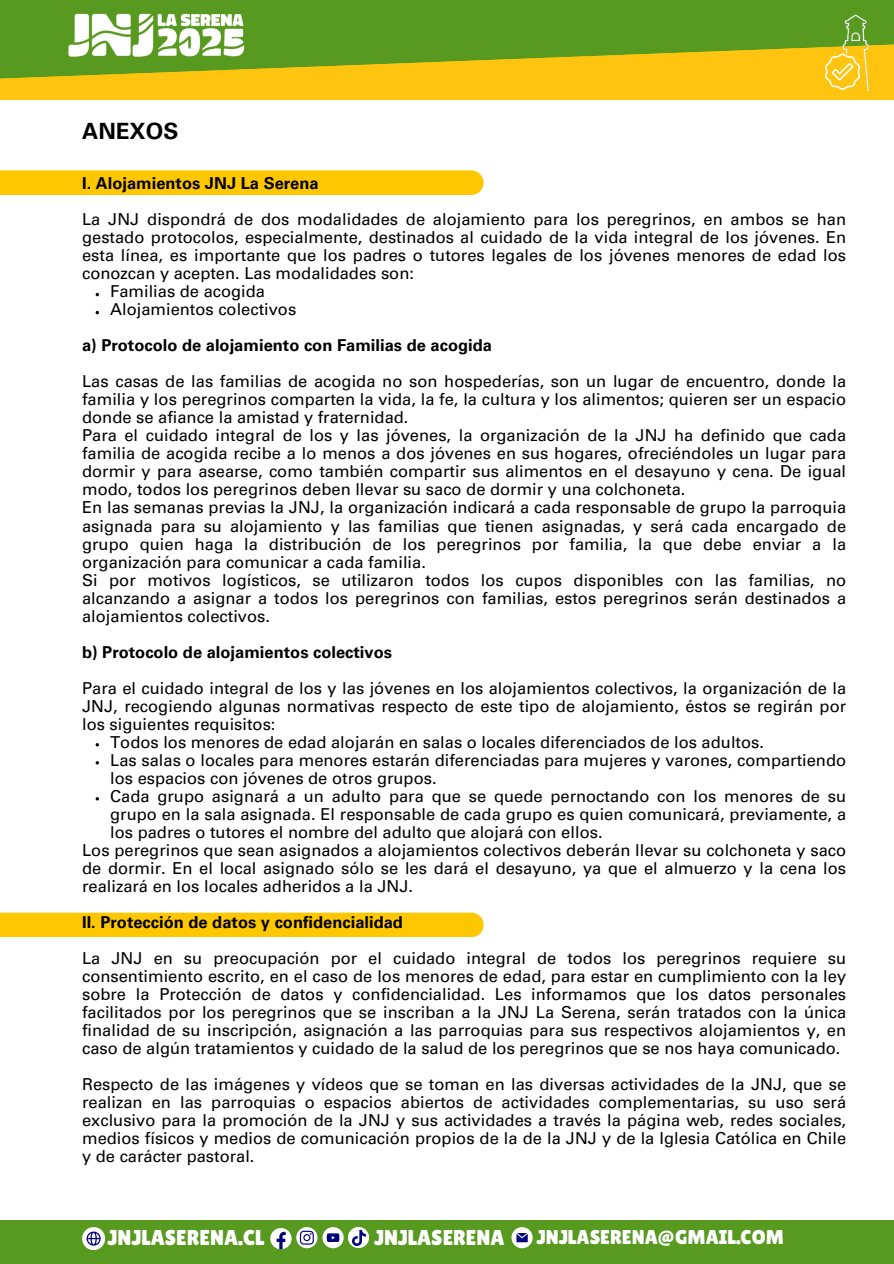
<style>
.page{position:relative;width:894px;height:1264px;background:#fff}
.page>*{position:absolute;margin:0;border:0;box-sizing:border-box;transform-origin:0 0}
.t1{font:700 22.5px "Univers LT Pro 65";color:#000}
.t2{font:21.45px "Lilita One";color:#fff}
.t3{font:19.95px "Lilita One";color:#fff}
.t4{font:16.5px/18px "Univers LT Pro 55 Roman";color:#000;text-align:justify}
.t5{font:700 16.5px "Univers LT Pro 65";color:#000}
</style>
<div class="page">
<div style="left:0;top:0;width:893px;height:100px;background:#fec40f"></div>
<svg style="left:0;top:0;width:893px;height:79px;fill:#589920"></svg>
<img style="left:836px;top:11px;width:37px;height:79px">
<svg style="left:824px;top:53px;width:36px;height:36px"></svg>
<img style="left:60px;top:3px;width:191px;height:60px">
<div style="left:0;top:1220px;width:893px;height:43px;background:#589920"></div>
<svg style="left:348px;top:1226px;width:21px;height:22px"></svg>
<img style="left:351px;top:1230px;width:15px;height:14px">
<svg style="left:270px;top:1227px;width:73px;height:22px"></svg>
<svg style="left:511px;top:1227px;width:21px;height:21px"></svg>
<svg style="left:82px;top:1227px;width:23px;height:22px"></svg>
<div style="left:0;top:170px;width:483px;height:25px;background:#ffc700"></div>
<div style="left:0;top:912px;width:483px;height:25px;background:#ffc700"></div>
<p class="t1" style="left:82px;top:123px;width:98px">ANEXOS</p>
<p class="t5" style="left:82px;top:177px;width:238px">I. Alojamientos JNJ La Serena</p>
<p class="t4" style="left:82px;top:213px;width:765px">La JNJ dispondrá de dos modalidades de alojamiento para los peregrinos, en ambos se han gestado protocolos, especialmente, destinados al cuidado de la vida integral de los jóvenes. En</p>
<h4 class="t4" style="left:82px;top:249px;width:765px">esta línea, es importante que los padres o tutores legales de los jóvenes menores de edad los</h4>
<h4 class="t4" style="left:82px;top:267px;width:333px">conozcan y acepten. Las modalidades son:</h4>
<h4 class="t4" style="left:110px;top:285px;width:156px">Familias de acogida</h4>
<h4 class="t4" style="left:110px;top:303px;width:187px">Alojamientos colectivos</h4>
<p class="t5" style="left:82px;top:339px;width:411px">a) Protocolo de alojamiento con Familias de acogida</p>
<p class="t4" style="left:82px;top:375px;width:765px">Las casas de las familias de acogida no son hospederías, son un lugar de encuentro, donde la familia y los peregrinos comparten la vida, la fe, la cultura y los alimentos; quieren ser un espacio donde se afiance la amistad y fraternidad.</p>
<p class="t4" style="left:82px;top:429px;width:765px">Para el cuidado integral de los y las jóvenes, la organización de la JNJ ha definido que cada familia de acogida recibe a lo menos a dos jóvenes en sus hogares, ofreciéndoles un lugar para dormir y para asearse, como también compartir sus alimentos en el desayuno y cena. De igual modo, todos los peregrinos deben llevar su saco de dormir y una colchoneta.</p>
<p class="t4" style="left:82px;top:501px;width:765px">En las semanas previas la JNJ, la organización indicará a cada responsable de grupo la parroquia asignada para su alojamiento y las familias que tienen asignadas, y será cada encargado de grupo quien haga la distribución de los peregrinos por familia, la que debe enviar a la organización para comunicar a cada familia.</p>
<h4 class="t4" style="left:82px;top:573px;width:765px">Si por motivos logísticos, se utilizaron todos los cupos disponibles con las familias, no alcanzando a asignar a todos los peregrinos con familias, estos peregrinos serán destinados a alojamientos colectivos.</h4>
<p class="t5" style="left:82px;top:645px;width:311px">b) Protocolo de alojamientos colectivos</p>
<p class="t4" style="left:82px;top:681px;width:765px">Para el cuidado integral de los y las jóvenes en los alojamientos colectivos, la organización de la JNJ, recogiendo algunas normativas respecto de este tipo de alojamiento, éstos se regirán por los siguientes requisitos:</p>
<p class="t4" style="left:110px;top:735px;width:655px">Todos los menores de edad alojarán en salas o locales diferenciados de los adultos.</p>
<p class="t4" style="left:110px;top:753px;width:737px">Las salas o locales para menores estarán diferenciadas para mujeres y varones, compartiendo los espacios con jóvenes de otros grupos.</p>
<p class="t4" style="left:110px;top:789px;width:737px">Cada grupo asignará a un adulto para que se quede pernoctando con los menores de su grupo en la sala asignada. El responsable de cada grupo es quien comunicará, previamente, a los padres o tutores el nombre del adulto que alojará con ellos.</p>
<p class="t4" style="left:82px;top:843px;width:765px">Los peregrinos que sean asignados a alojamientos colectivos deberán llevar su colchoneta y saco de dormir. En el local asignado sólo se les dará el desayuno, ya que el almuerzo y la cena los realizará en los locales adheridos a la JNJ.</p>
<p class="t5" style="left:82px;top:915px;width:322px">II. Protección de datos y confidencialidad</p>
<p class="t4" style="left:82px;top:951px;width:765px">La JNJ en su preocupación por el cuidado integral de todos los peregrinos requiere su consentimiento escrito, en el caso de los menores de edad, para estar en cumplimiento con la ley sobre la Protección de datos y confidencialidad. Les informamos que los datos personales facilitados por los peregrinos que se inscriban a la JNJ La Serena, serán tratados con la única finalidad de su inscripción, asignación a las parroquias para sus respectivos alojamientos y, en caso de algún tratamientos y cuidado de la salud de los peregrinos que se nos haya comunicado.</p>
<p class="t4" style="left:82px;top:1077px;width:765px">Respecto de las imágenes y vídeos que se toman en las diversas actividades de la JNJ, que se realizan en las parroquias o espacios abiertos de actividades complementarias, su uso será exclusivo para la promoción de la JNJ y sus actividades a través la página web, redes sociales, medios físicos y medios de comunicación propios de la de la JNJ y de la Iglesia Católica en Chile y de carácter pastoral.</p>
<p class="t2" style="left:108px;top:1225px;width:158px">JNJLASERENA.CL</p>
<h1 class="t2" style="left:374px;top:1225px;width:132px">JNJLASERENA</h1>
<h4 class="t3" style="left:536px;top:1225px;width:249px">JNJLASERENA@GMAIL.COM</h4>
</div>
